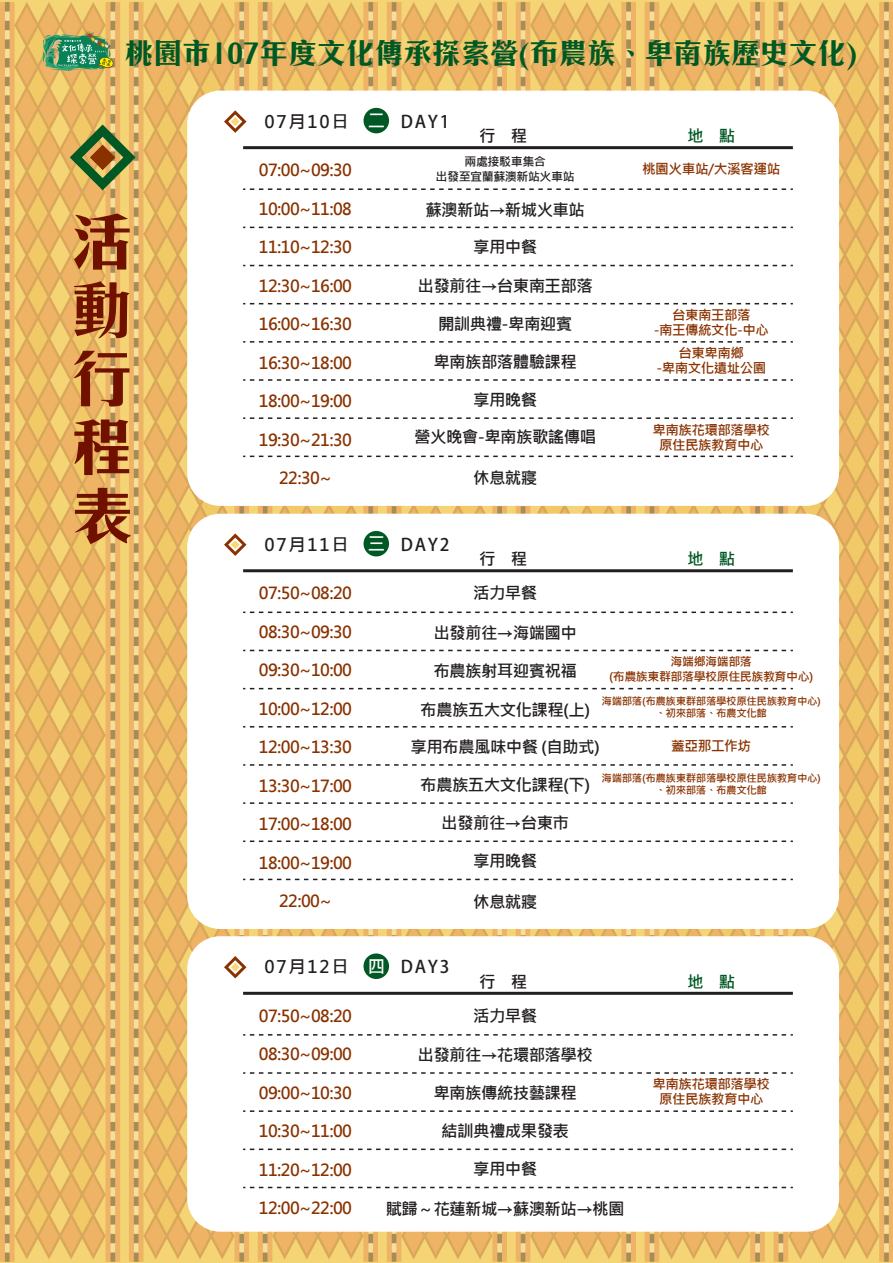
<style>
.page{position:relative;width:893px;height:1263px;background:#fff}
.page>*{position:absolute;margin:0;border:0;box-sizing:border-box;transform-origin:0 0}
.t1{font:700 62.25px/68.6px "C Hei 3 HK";color:#701100;text-align:justify}
.t2{font:700 28.8px "C Hei 3 HK";color:#005824}
.t3{font:700 17.25px "Microsoft Jheng Hei";letter-spacing:.1em;color:#231f20}
.t4{font:700 16.5px "Microsoft Jheng Hei";letter-spacing:-.035em;color:#893200}
.t5{font:700 16.5px "Microsoft Jheng Hei";letter-spacing:-.035em;color:#231f20}
.t6{font:700 16.5px "Microsoft Jheng Hei";color:#005824}
.t7{font:700 13.8px "Microsoft Jheng Hei";letter-spacing:-.035em;color:#893200}
.t8{font:700 13.5px/15.1px "Microsoft Jheng Hei";letter-spacing:-.035em;color:#893200;text-align:center}
.t9{font:700 12px/15.1px "Microsoft Jheng Hei";letter-spacing:-.035em;color:#893200;text-align:center}
.t10{font:700 12px/15.1px "Microsoft Jheng Hei";letter-spacing:-.035em;color:#231f20;text-align:center}
.t11{font:700 10.5px/12px "Microsoft Jheng Hei";letter-spacing:-.035em;color:#893200;text-align:center}
.s1{color:#fff}
.s2{font-family:"Adobe Fan Heiti Std"}
</style>
<div class="page">
<img style="left:0;top:0;width:893px;height:1263px">
<svg style="left:70px;top:125px;width:66px;height:65px;background:#9c944c"></svg>
<div style="left:187px;top:91px;width:652px;height:415px;background:#fff;border-radius:33px"></div>
<div style="left:364px;top:108px;width:25px;height:25px;background:#005824;border-radius:50%"></div>
<hr style="left:243px;top:146px;width:550px;height:3px;background:#231f20">
<svg style="left:243px;top:188px;width:550px;height:2px"></svg>
<svg style="left:243px;top:227px;width:550px;height:1px"></svg>
<svg style="left:243px;top:265px;width:550px;height:1px"></svg>
<svg style="left:243px;top:303px;width:550px;height:1px"></svg>
<svg style="left:243px;top:341px;width:550px;height:2px"></svg>
<svg style="left:243px;top:379px;width:550px;height:2px"></svg>
<svg style="left:243px;top:417px;width:550px;height:2px"></svg>
<svg style="left:243px;top:456px;width:550px;height:1px"></svg>
<svg style="left:224px;top:110px;width:22px;height:23px"></svg>
<div style="left:187px;top:514px;width:652px;height:415px;background:#fff;border-radius:33px"></div>
<div style="left:364px;top:531px;width:25px;height:25px;background:#005824;border-radius:50%"></div>
<hr style="left:243px;top:569px;width:550px;height:3px;background:#231f20">
<svg style="left:243px;top:611px;width:550px;height:2px"></svg>
<svg style="left:243px;top:650px;width:550px;height:1px"></svg>
<svg style="left:243px;top:688px;width:550px;height:1px"></svg>
<svg style="left:243px;top:726px;width:550px;height:1px"></svg>
<svg style="left:243px;top:764px;width:550px;height:2px"></svg>
<svg style="left:243px;top:802px;width:550px;height:2px"></svg>
<svg style="left:243px;top:840px;width:550px;height:2px"></svg>
<svg style="left:243px;top:879px;width:550px;height:1px"></svg>
<svg style="left:224px;top:533px;width:22px;height:23px"></svg>
<div style="left:187px;top:936px;width:652px;height:296px;background:#fff;border-radius:33px"></div>
<div style="left:364px;top:953px;width:25px;height:26px;background:#005824;border-radius:50%"></div>
<hr style="left:243px;top:992px;width:550px;height:3px;background:#231f20">
<svg style="left:243px;top:1034px;width:550px;height:1px"></svg>
<svg style="left:243px;top:1072px;width:550px;height:2px"></svg>
<svg style="left:243px;top:1110px;width:550px;height:2px"></svg>
<svg style="left:243px;top:1148px;width:550px;height:2px"></svg>
<svg style="left:243px;top:1187px;width:550px;height:1px"></svg>
<svg style="left:224px;top:956px;width:22px;height:22px"></svg>
<svg style="left:43px;top:30px;width:71px;height:41px;background:#72a16a"></svg>
<h2 class="t2" style="left:125px;top:31px;width:734px">桃園市107年度文化傳承探索營(布農族、卑南族歷史文化)</h2>
<h1 class="t1" style="left:71px;top:203px;width:62px">活動行程表</h1>
<p class="t3" style="left:264px;top:111px;width:187px">07月10日 <span class="s1">二</span> <span class="s2">DAY1</span></p>
<p class="t4" style="left:259px;top:160px;width:95px">07:00~09:30</p>
<p class="t4" style="left:259px;top:198px;width:95px">10:00~11:08</p>
<p class="t4" style="left:259px;top:237px;width:95px">11:10~12:30</p>
<p class="t4" style="left:259px;top:275px;width:95px">12:30~16:00</p>
<p class="t4" style="left:259px;top:314px;width:95px">16:00~16:30</p>
<p class="t4" style="left:259px;top:352px;width:95px">16:30~18:00</p>
<p class="t4" style="left:259px;top:391px;width:95px">18:00~19:00</p>
<p class="t4" style="left:259px;top:429px;width:95px">19:30~21:30</p>
<p class="t4" style="left:279px;top:468px;width:54px">22:30~</p>
<p class="t5" style="left:479px;top:126px;width:50px">行　程</p>
<p class="t6" style="left:687px;top:126px;width:50px">地　點</p>
<p class="t10" style="left:436px;top:154px;width:141px">兩處接駁車集合<br>出發至宜蘭蘇澳新站火車站</p>
<p class="t5" style="left:425px;top:199px;width:161px">蘇澳新站→新城火車站</p>
<p class="t5" style="left:473px;top:237px;width:66px">享用中餐</p>
<p class="t5" style="left:417px;top:275px;width:177px">出發前往→台東南王部落</p>
<p class="t5" style="left:438px;top:313px;width:136px">開訓典禮-卑南迎賓</p>
<p class="t5" style="left:433px;top:351px;width:145px">卑南族部落體驗課程</p>
<p class="t5" style="left:473px;top:389px;width:66px">享用晚餐</p>
<p class="t5" style="left:414px;top:427px;width:184px">營火晚會-卑南族歌謠傳唱</p>
<p class="t5" style="left:473px;top:467px;width:66px">休息就寢</p>
<p class="t7" style="left:642px;top:160px;width:140px">桃園火車站/大溪客運站</p>
<p class="t8" style="left:654px;top:308px;width:117px">台東南王部落<br>-南王傳統文化-中心</p>
<p class="t8" style="left:656px;top:345px;width:111px">台東卑南鄉<br>-卑南文化遺址公園</p>
<p class="t8" style="left:652px;top:422px;width:119px">卑南族花環部落學校原住民族教育中心</p>
<p class="t3" style="left:264px;top:534px;width:187px">07月11日 <span class="s1">三</span> <span class="s2">DAY2</span></p>
<p class="t4" style="left:259px;top:583px;width:95px">07:50~08:20</p>
<p class="t4" style="left:259px;top:621px;width:95px">08:30~09:30</p>
<p class="t4" style="left:259px;top:660px;width:95px">09:30~10:00</p>
<p class="t4" style="left:259px;top:698px;width:95px">10:00~12:00</p>
<p class="t4" style="left:259px;top:737px;width:95px">12:00~13:30</p>
<p class="t4" style="left:259px;top:775px;width:95px">13:30~17:00</p>
<p class="t4" style="left:259px;top:814px;width:95px">17:00~18:00</p>
<p class="t4" style="left:259px;top:852px;width:95px">18:00~19:00</p>
<p class="t4" style="left:279px;top:891px;width:54px">22:00~</p>
<p class="t5" style="left:479px;top:549px;width:50px">行　程</p>
<p class="t6" style="left:687px;top:549px;width:50px">地　點</p>
<p class="t5" style="left:473px;top:583px;width:66px">活力早餐</p>
<p class="t5" style="left:433px;top:622px;width:145px">出發前往→海端國中</p>
<p class="t5" style="left:433px;top:660px;width:145px">布農族射耳迎賓祝福</p>
<p class="t5" style="left:420px;top:699px;width:171px">布農族五大文化課程(上)</p>
<p class="t5" style="left:411px;top:736px;width:191px">享用布農風味中餐 (自助式)</p>
<p class="t5" style="left:420px;top:774px;width:171px">布農族五大文化課程(下)</p>
<p class="t5" style="left:441px;top:813px;width:129px">出發前往→台東市</p>
<p class="t5" style="left:473px;top:850px;width:66px">享用晚餐</p>
<p class="t5" style="left:473px;top:891px;width:66px">休息就寢</p>
<p class="t9" style="left:609px;top:654px;width:206px">海端鄉海端部落<br>(布農族東群部落學校原住民族教育中心)</p>
<p class="t11" style="left:602px;top:695px;width:221px">海端部落(布農族東群部落學校原住民族教育中心)、初來部落、布農文化館</p>
<p class="t7" style="left:671px;top:737px;width:81px">蓋亞那工作坊</p>
<p class="t11" style="left:602px;top:772px;width:221px">海端部落(布農族東群部落學校原住民族教育中心)、初來部落、布農文化館</p>
<p class="t3" style="left:264px;top:956px;width:187px">07月12日 <span class="s1">四</span> <span class="s2">DAY3</span></p>
<p class="t4" style="left:259px;top:1005px;width:95px">07:50~08:20</p>
<p class="t4" style="left:259px;top:1044px;width:95px">08:30~09:00</p>
<p class="t4" style="left:259px;top:1082px;width:95px">09:00~10:30</p>
<p class="t4" style="left:259px;top:1121px;width:95px">10:30~11:00</p>
<p class="t4" style="left:259px;top:1159px;width:95px">11:20~12:00</p>
<p class="t4" style="left:259px;top:1198px;width:95px">12:00~22:00</p>
<p class="t5" style="left:479px;top:971px;width:50px">行　程</p>
<p class="t6" style="left:687px;top:971px;width:50px">地　點</p>
<p class="t5" style="left:473px;top:1005px;width:66px">活力早餐</p>
<p class="t5" style="left:417px;top:1045px;width:177px">出發前往→花環部落學校</p>
<p class="t5" style="left:433px;top:1083px;width:145px">卑南族傳統技藝課程</p>
<p class="t5" style="left:441px;top:1120px;width:129px">結訓典禮成果發表</p>
<p class="t5" style="left:473px;top:1159px;width:66px">享用中餐</p>
<p class="t5" style="left:386px;top:1198px;width:241px">賦歸～花蓮新城→蘇澳新站→桃園</p>
<p class="t8" style="left:652px;top:1076px;width:119px">卑南族花環部落學校原住民族教育中心</p>
</div>
